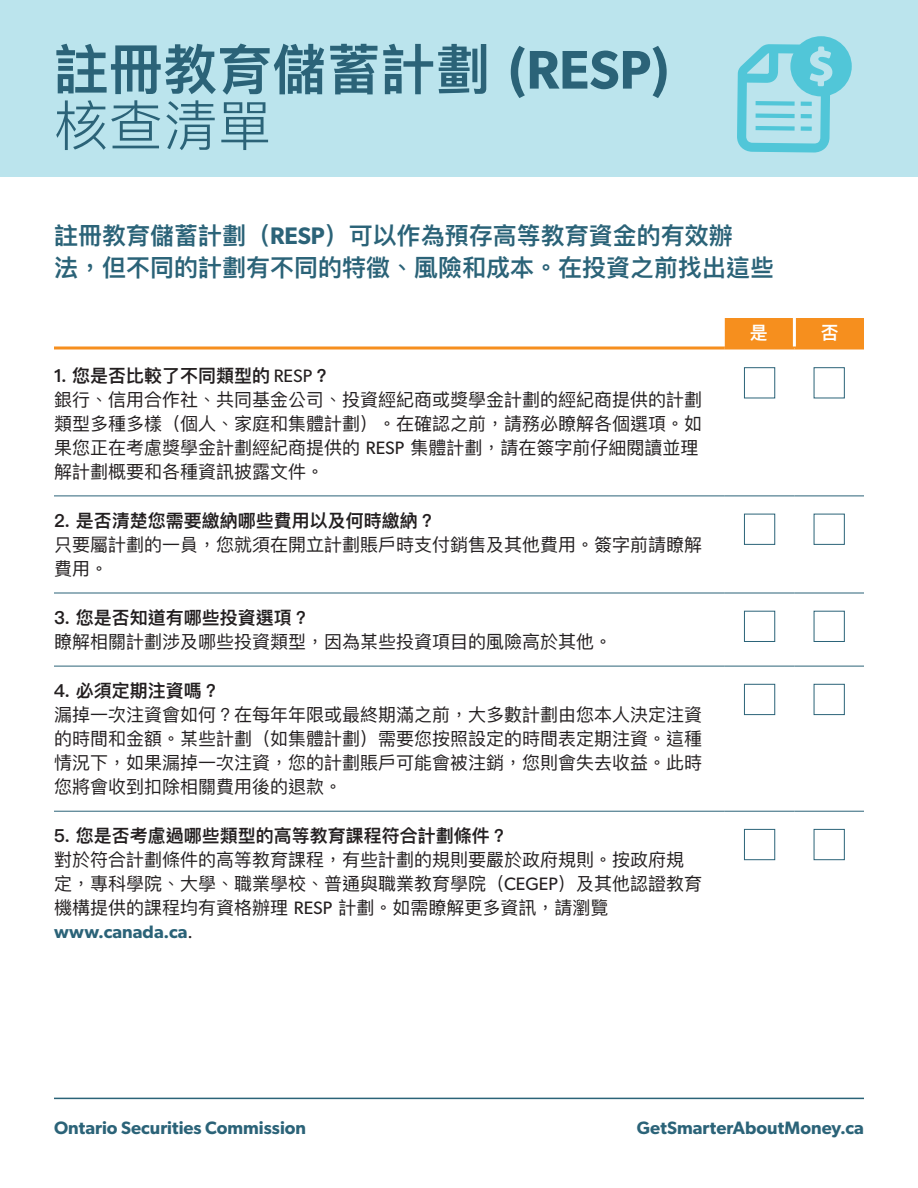
<style>
.page{position:relative;width:918px;height:1188px;background:#fff}
.page>*{position:absolute;margin:0;border:0;box-sizing:border-box;transform-origin:0 0}
.t1{font:600 54.45px "Ping Fang TC";color:#2b6378}
.t2{font:300 54.45px "Ping Fang TC";color:#2b6378}
.t3{font:600 24px/31.5px "Ping Fang TC";color:#2b6378}
.Body{font:18px/24px "Ping Fang TC";color:#231f20}
.Body-2{font:600 18px "Ping Fang TC";color:#231f20}
.Body-3{font:600 18px "Gibson";color:#2b6378}
.Numbered_body{font:600 18px "Ping Fang TC";color:#fff}
.s1{font-family:"Gibson"}
.s2{font-family:"Gibson";font-weight:400}
.s3{font-family:"Gibson";font-weight:600;color:#2b6378}
</style>
<div class="page">
<div style="left:0;top:0;width:918px;height:177px;background:#bbe4ed"></div>
<div style="left:725px;top:318px;width:139px;height:28px;background:#f68f1e"></div>
<hr style="left:54px;top:496px;width:671px;height:1px;background:#2b6378">
<hr style="left:725px;top:496px;width:69px;height:1px;background:#2b6378">
<hr style="left:794px;top:496px;width:70px;height:1px;background:#2b6378">
<hr style="left:54px;top:593px;width:671px;height:1px;background:#2b6378">
<hr style="left:725px;top:593px;width:69px;height:1px;background:#2b6378">
<hr style="left:794px;top:593px;width:70px;height:1px;background:#2b6378">
<hr style="left:54px;top:666px;width:671px;height:1px;background:#2b6378">
<hr style="left:725px;top:666px;width:69px;height:1px;background:#2b6378">
<hr style="left:794px;top:666px;width:70px;height:1px;background:#2b6378">
<hr style="left:54px;top:811px;width:671px;height:1px;background:#2b6378">
<hr style="left:725px;top:811px;width:69px;height:1px;background:#2b6378">
<hr style="left:794px;top:811px;width:70px;height:1px;background:#2b6378">
<svg style="left:54px;top:346px;width:671px;height:4px;background:#f7aa56"></svg>
<svg style="left:725px;top:346px;width:69px;height:4px"></svg>
<svg style="left:794px;top:346px;width:70px;height:4px"></svg>
<hr style="left:793px;top:318px;width:3px;height:28px;background:#fff">
<div style="left:744px;top:368px;width:31px;height:30px;border:1px solid #2b6378"></div>
<div style="left:744px;top:514px;width:31px;height:31px;border:1px solid #2b6378"></div>
<div style="left:814px;top:514px;width:31px;height:31px;border:1px solid #2b6378"></div>
<div style="left:744px;top:611px;width:31px;height:31px;border:1px solid #2b6378"></div>
<div style="left:814px;top:611px;width:31px;height:31px;border:1px solid #2b6378"></div>
<div style="left:744px;top:684px;width:31px;height:31px;border:1px solid #2b6378"></div>
<div style="left:814px;top:684px;width:31px;height:31px;border:1px solid #2b6378"></div>
<div style="left:744px;top:829px;width:31px;height:31px;border:1px solid #2b6378"></div>
<div style="left:814px;top:829px;width:31px;height:31px;border:1px solid #2b6378"></div>
<div style="left:790px;top:36px;width:62px;height:60px;background:#51c6d8;border-radius:50%"></div>
<svg style="left:737px;top:44px;width:96px;height:109px"></svg>
<hr style="left:54px;top:1098px;width:810px;height:1px;background:#2b6378">
<h1 class="t1" style="left:54px;top:36px;width:617px">註冊教育儲蓄計劃 <span class="s1">(RESP)</span></h1>
<h1 class="t2" style="left:54px;top:92px;width:220px">核查清單</h1>
<h2 class="t3" style="left:54px;top:221px;width:721px">註冊教育儲蓄計劃（<span class="s1">RESP</span>）可以作為預存高等教育資金的有效辦<br>法，但不同的計劃有不同的特徵、風險和成本。在投資之前找出這些</h2>
<p class="Body-2" style="left:54px;top:364px;width:278px">1. 您是否比較了不同類型的 <span class="s2">RESP</span>？</p>
<p class="Body" style="left:54px;top:388px;width:649px">銀行、信用合作社、共同基金公司、投資經紀商或獎學金計劃的經紀商提供的計劃類型多種多樣（個人、家庭和集體計劃）。在確認之前，請務必瞭解各個選項。如果您正在考慮獎學金計劃經紀商提供的 <span class="s1">RESP</span> 集體計劃，請在簽字前仔細閱讀並理解計劃概要和各種資訊披露文件。</p>
<p class="Body-2" style="left:54px;top:510px;width:383px">2. 是否清楚您需要繳納哪些費用以及何時繳納？</p>
<p class="Body" style="left:54px;top:533px;width:649px">只要屬計劃的一員，您就須在開立計劃賬戶時支付銷售及其他費用。簽字前請瞭解費用。</p>
<p class="Body-2" style="left:54px;top:607px;width:257px">3. 您是否知道有哪些投資選項？</p>
<p class="Body" style="left:54px;top:630px;width:559px">瞭解相關計劃涉及哪些投資類型，因為某些投資項目的風險高於其他。</p>
<p class="Body-2" style="left:54px;top:680px;width:167px">4. 必須定期注資嗎？</p>
<p class="Body" style="left:54px;top:703px;width:649px;text-align:justify">漏掉一次注資會如何？在每年年限或最終期滿之前，大多數計劃由您本人決定注資的時間和金額。某些計劃（如集體計劃）需要您按照設定的時間表定期注資。這種情況下，如果漏掉一次注資，您的計劃賬戶可能會被注銷，您則會失去收益。此時您將會收到扣除相關費用後的退款。</p>
<p class="Body-2" style="left:54px;top:825px;width:455px">5. 您是否考慮過哪些類型的高等教育課程符合計劃條件？</p>
<p class="Body" style="left:54px;top:848px;width:650px">對於符合計劃條件的高等教育課程，有些計劃的規則要嚴於政府規則。按政府規定，專科學院、大學、職業學校、普通與職業教育學院（<span class="s1">CEGEP</span>）及其他認證教育機構提供的課程均有資格辦理 <span class="s1">RESP</span> 計劃。如需瞭解更多資訊，請瀏覽<span class="s3">www.canada.ca</span><span class="s1">.</span></p>
<p class="Numbered_body" style="left:750px;top:321px;width:19px">是</p>
<p class="Numbered_body" style="left:821px;top:321px;width:19px">否</p>
<p class="Body-3" style="left:54px;top:1117px;width:254px">Ontario Securities Commission</p>
<p class="Body-3" style="left:637px;top:1117px;width:229px">GetSmarterAboutMoney.ca</p>
</div>
